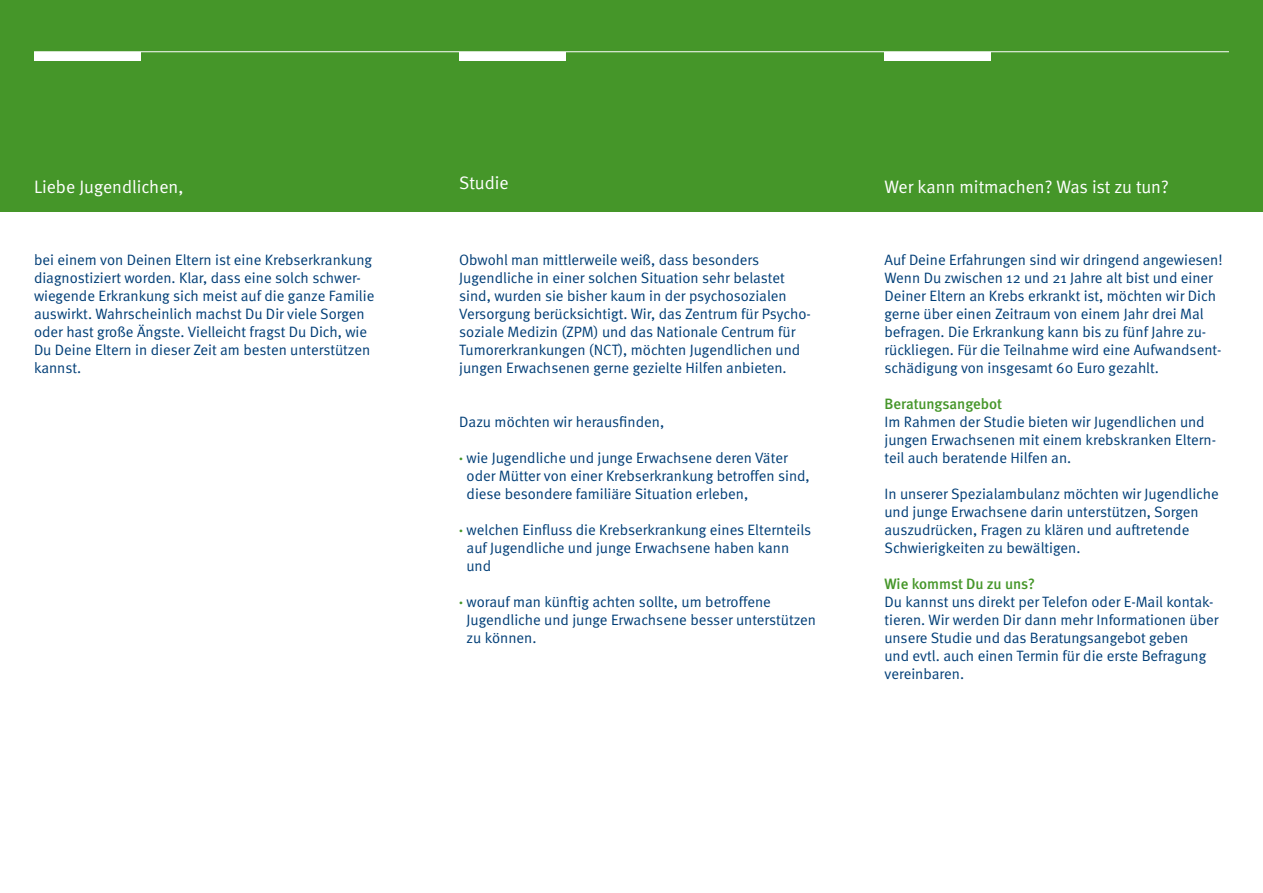
<style>
.page{position:relative;width:1263px;height:893px;background:#fff}
.page>*{position:absolute;margin:0;border:0;box-sizing:border-box;transform-origin:0 0}
.t1{font:18px "Meta Normal";color:#fff}
.t2{font:15px/18px "Meta Normal";color:#003e77}
.t3{font:500 15px "Meta";letter-spacing:-.005em;color:#459629}
.s1{font-family:"Meta";font-weight:700;color:#459629}
</style>
<div class="page">
<div style="left:0;top:0;width:1263px;height:211px;background:#459629"></div>
<hr style="left:34px;top:51px;width:1195px;height:1px;background:#fff">
<div style="left:34px;top:52px;width:106px;height:8px;background:#fff"></div>
<div style="left:459px;top:52px;width:107px;height:8px;background:#fff"></div>
<div style="left:884px;top:52px;width:107px;height:8px;background:#fff"></div>
<p class="t1" style="left:34px;top:176px;width:151px">Liebe Jugendlichen,</p>
<p class="t1" style="left:459px;top:173px;width:51px">Studie</p>
<p class="t1" style="left:884px;top:176px;width:286px">Wer kann mitmachen? Was ist zu tun?</p>
<p class="t2" style="left:34px;top:251px;width:342px">bei einem von Deinen Eltern ist eine Krebserkrankung diagnostiziert worden. Klar, dass eine solch schwer&shy;wiegende Erkrankung sich meist auf die ganze Familie auswirkt. Wahrscheinlich machst Du Dir viele Sorgen oder hast große Ängste. Vielleicht fragst Du Dich, wie Du Deine Eltern in dieser Zeit am besten unterstützen kannst.</p>
<p class="t2" style="left:459px;top:251px;width:353px">Obwohl man mittlerweile weiß, dass besonders Jugendliche in einer solchen Situation sehr belastet sind, wurden sie bisher kaum in der psychosozialen Versorgung berücksichtigt. Wir, das Zentrum für Psycho&shy;soziale Medizin (ZPM) und das Nationale Centrum für Tumorerkrankungen (NCT), möchten Jugendlichen und jungen Erwachsenen gerne gezielte Hilfen anbieten.</p>
<p class="t2" style="left:459px;top:413px;width:206px">Dazu möchten wir herausfinden,</p>
<p class="t2" style="left:467px;top:449px;width:345px;text-indent:-7px"><span class="s1">·</span> wie Jugendliche und junge Erwachsene deren Väter oder Mütter von einer Krebserkrankung betroffen sind, diese besondere familiäre Situation erleben,</p>
<p class="t2" style="left:467px;top:521px;width:346px;text-indent:-7px"><span class="s1">·</span> welchen Einfluss die Krebserkrankung eines Elternteils auf Jugendliche und junge Erwachsene haben kann und</p>
<p class="t2" style="left:467px;top:593px;width:351px;text-indent:-7px"><span class="s1">·</span> worauf man künftig achten sollte, um betroffene<br>Jugendliche und junge Erwachsene besser unterstützen zu können.</p>
<p class="t2" style="left:884px;top:251px;width:340px">Auf Deine Erfahrungen sind wir dringend angewiesen!<br>Wenn Du zwischen 12 und 21 Jahre alt bist und einer Deiner Eltern an Krebs erkrankt ist, möchten wir Dich gerne über einen Zeitraum von einem Jahr drei Mal befragen. Die Erkrankung kann bis zu fünf Jahre zu&shy;rückliegen. Für die Teilnahme wird eine Aufwandsent&shy;schädigung von insgesamt 60 Euro gezahlt.</p>
<p class="t3" style="left:884px;top:395px;width:119px">Beratungsangebot</p>
<p class="t2" style="left:884px;top:413px;width:333px">Im Rahmen der Studie bieten wir Jugendlichen und jungen Erwachsenen mit einem krebskranken Eltern&shy;teil auch beratende Hilfen an.</p>
<p class="t2" style="left:884px;top:485px;width:336px">In unserer Spezialambulanz möchten wir Jugendliche und junge Erwachsene darin unterstützen, Sorgen auszudrücken, Fragen zu klären und auftretende Schwierigkeiten zu bewältigen.</p>
<p class="t3" style="left:884px;top:575px;width:152px">Wie kommst Du zu uns?</p>
<p class="t2" style="left:884px;top:593px;width:336px">Du kannst uns direkt per Telefon oder E-Mail kontak&shy;tieren. Wir werden Dir dann mehr Informationen über unsere Studie und das Beratungsangebot geben<br>und evtl. auch einen Termin für die erste Befragung vereinbaren.</p>
</div>
